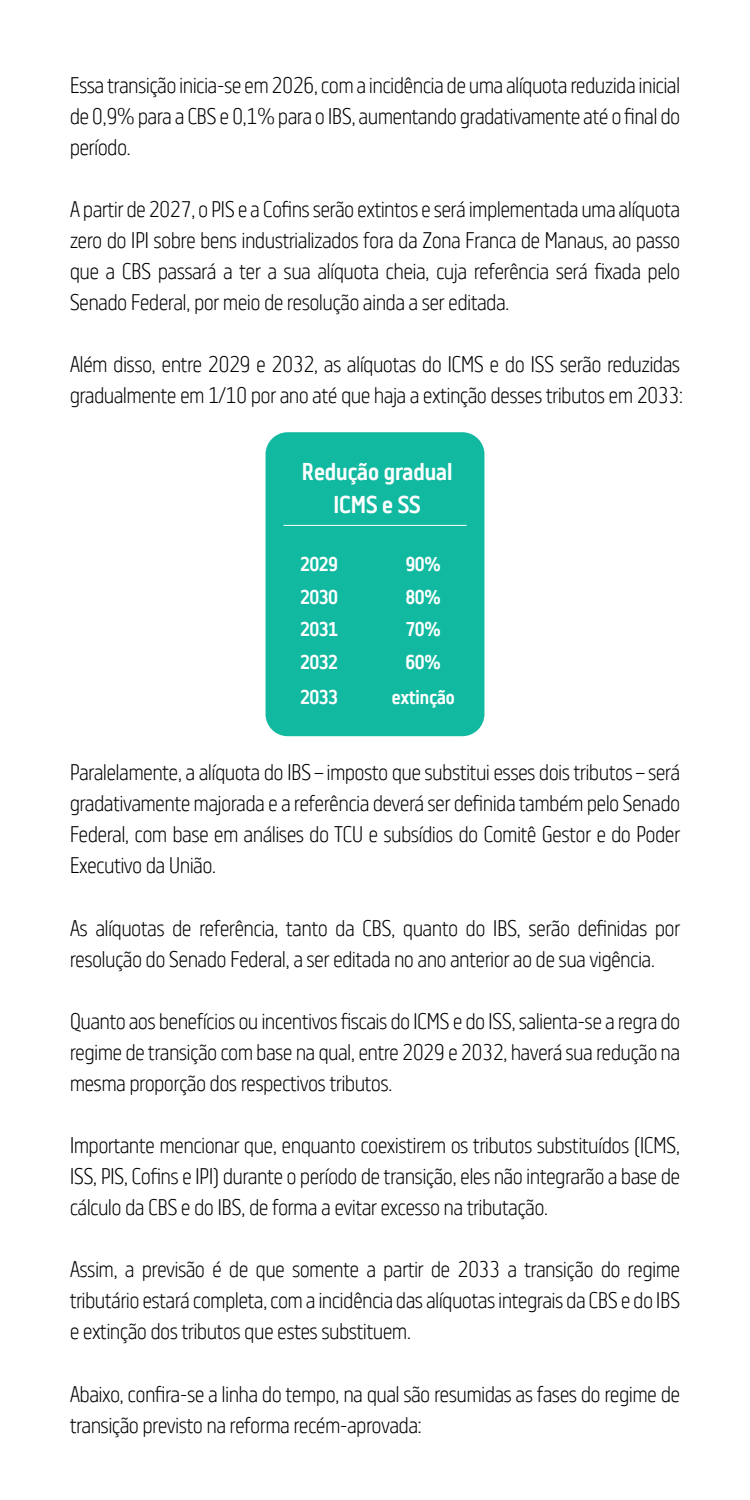
<style>
.page{position:relative;width:750px;height:1500px;background:#fff}
.page>*{position:absolute;margin:0;border:0;box-sizing:border-box;transform-origin:0 0}
.t1{font:700 24.3px/33.5px "Centima";letter-spacing:-.03em;color:#fff;text-align:center}
.t2{font:300 22.5px/31px "Centima";letter-spacing:-.03em;color:#000;text-align:justify}
.t3{font:700 19.95px/33.2px "Centima";letter-spacing:-.03em;color:#fff;text-align:justify}
</style>
<div class="page">
<div style="left:266px;top:432px;width:218px;height:304px;background:#11b9a0;border-radius:22px"></div>
<hr style="left:283px;top:525px;width:184px;height:1px;background:#fff">
<p class="t2" style="left:70px;top:70px;width:612px">Essa transição inicia-se em 2026, com a incidência de uma alíquota reduzida inicial de 0,9% para a CBS e 0,1% para o IBS, aumentando gradativamente até o final do período.</p>
<p class="t2" style="left:70px;top:194px;width:612px">A partir de 2027, o PIS e a Cofins serão extintos e será implementada uma alíquota zero do IPI sobre bens industrializados fora da Zona Franca de Manaus, ao passo que a CBS passará a ter a sua alíquota cheia, cuja referência será fixada pelo Senado Federal, por meio de resolução ainda a ser editada.</p>
<p class="t2" style="left:70px;top:349px;width:615px">Além disso, entre 2029 e 2032, as alíquotas do ICMS e do ISS serão reduzidas gradualmente em 1/10 por ano até que haja a extinção desses tributos em 2033:</p>
<p class="t1" style="left:301px;top:455px;width:153px">Redução gradual<br>ICMS e SS</p>
<p class="t3" style="left:300px;top:548px;width:40px">2029<br>2030<br>2031<br>2032<br>2033</p>
<p class="t3" style="left:391px;top:548px;width:65px;text-align:center">90%<br>80%<br>70%<br>60% extinção</p>
<p class="t2" style="left:70px;top:757px;width:612px">Paralelamente, a alíquota do IBS – imposto que substitui esses dois tributos – será gradativamente majorada e a referência deverá ser definida também pelo Senado Federal, com base em análises do TCU e subsídios do Comitê Gestor e do Poder Executivo da União.</p>
<p class="t2" style="left:70px;top:913px;width:612px">As alíquotas de referência, tanto da CBS, quanto do IBS, serão definidas por resolução do Senado Federal, a ser editada no ano anterior ao de sua vigência.</p>
<p class="t2" style="left:70px;top:1006px;width:612px">Quanto aos benefícios ou incentivos fiscais do ICMS e do ISS, salienta-se a regra do regime de transição com base na qual, entre 2029 e 2032, haverá sua redução na mesma proporção dos respectivos tributos.</p>
<p class="t2" style="left:70px;top:1130px;width:612px">Importante mencionar que, enquanto coexistirem os tributos substituídos (ICMS, ISS, PIS, Cofins e IPI) durante o período de transição, eles não integrarão a base de cálculo da CBS e do IBS, de forma a evitar excesso na tributação.</p>
<p class="t2" style="left:70px;top:1254px;width:612px">Assim, a previsão é de que somente a partir de 2033 a transição do regime tributário estará completa, com a incidência das alíquotas integrais da CBS e do IBS e extinção dos tributos que estes substituem.</p>
<p class="t2" style="left:70px;top:1379px;width:612px">Abaixo, confira-se a linha do tempo, na qual são resumidas as fases do regime de transição previsto na reforma recém-aprovada:</p>
</div>
